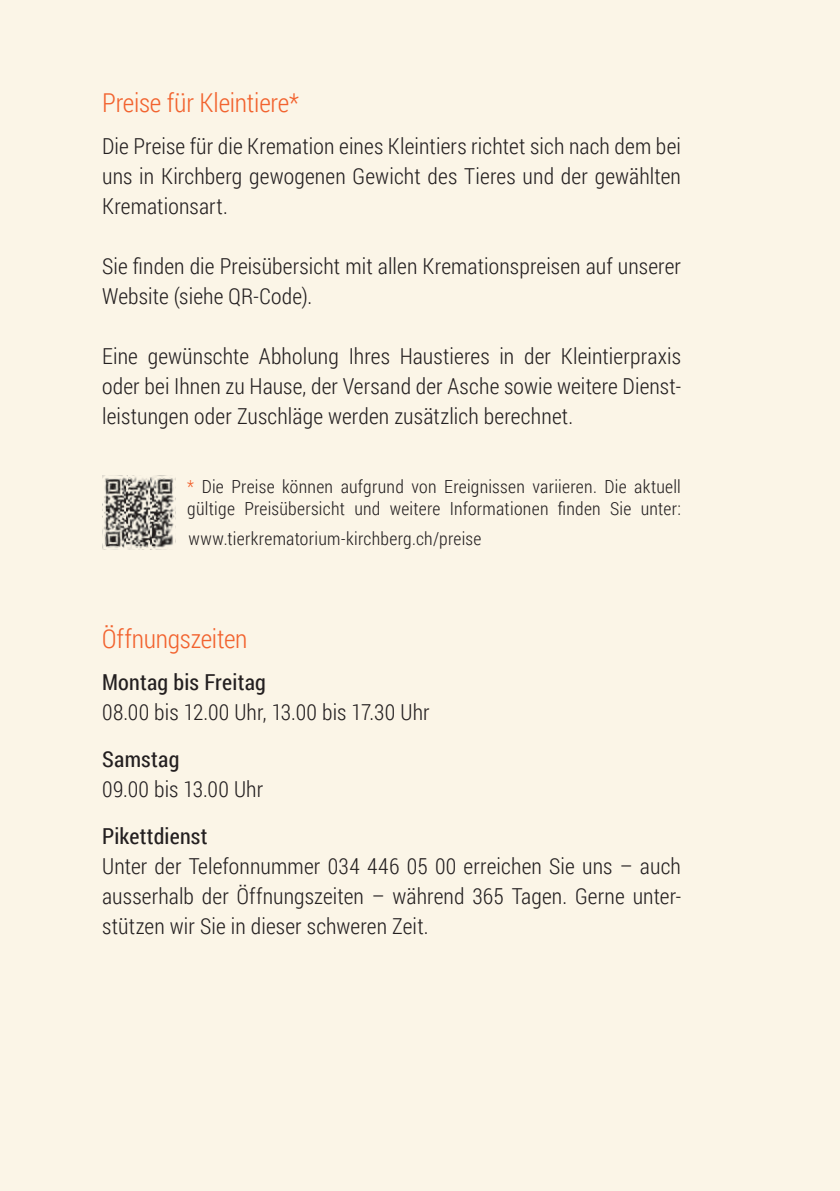
<style>
.page{position:relative;width:840px;height:1191px;background:#fff}
.page>*{position:absolute;margin:0;border:0;box-sizing:border-box;transform-origin:0 0}
.t1{font:300 26px "Roboto Condensed";letter-spacing:-.01em;color:#f2622e}
.t2{font:300 22px/30px "Roboto Condensed";letter-spacing:.01em;color:#231f20;text-align:justify}
.t3{font:22px "Roboto Condensed";letter-spacing:.01em;color:#231f20}
.t4{font:300 18px/22px "Roboto Condensed";letter-spacing:.015em;color:#231f20}
.s1{color:#f2622e}
</style>
<div class="page">
<div style="left:0;top:0;width:839px;height:1191px;background:#fbf5e7"></div>
<img style="left:102px;top:475px;width:74px;height:74px">
<p class="t1" style="left:102px;top:85px;width:198px">Preise für Kleintiere*</p>
<p class="t2" style="left:102px;top:130px;width:580px">Die Preise für die Kremation eines Kleintiers richtet sich nach dem bei uns in Kirchberg gewogenen Gewicht des Tieres und der gewählten Kremationsart.</p>
<p class="t2" style="left:102px;top:250px;width:580px">Sie finden die Preisübersicht mit allen Kremationspreisen auf unserer<br>Website (siehe QR-Code).</p>
<p class="t2" style="left:102px;top:340px;width:580px">Eine gewünschte Abholung Ihres Haustieres in der Kleintierpraxis oder bei Ihnen zu Hause, der Versand der Asche sowie weitere Dienst&shy;leistungen oder Zuschläge werden zusätzlich berechnet.</p>
<p class="t4" style="left:187px;top:475px;width:495px"><span class="s1">*</span> Die Preise können aufgrund von Ereignissen variieren. Die aktuell gültige Preisübersicht und weitere Informationen finden Sie unter:</p>
<p class="t4" style="left:188px;top:527px;width:294px">www.tierkrematorium-kirchberg.ch/preise</p>
<p class="t1" style="left:102px;top:621px;width:147px">Öffnungszeiten</p>
<p class="t3" style="left:102px;top:666px;width:165px">Montag bis Freitag</p>
<p class="t2" style="left:102px;top:696px;width:329px">08.00 bis 12.00 Uhr, 13.00 bis 17.30 Uhr</p>
<p class="t3" style="left:102px;top:743px;width:79px">Samstag</p>
<p class="t2" style="left:102px;top:773px;width:162px">09.00 bis 13.00 Uhr</p>
<p class="t3" style="left:102px;top:820px;width:107px">Pikettdienst</p>
<p class="t2" style="left:102px;top:850px;width:580px">Unter der Telefonnummer 034 446 05 00 erreichen Sie uns – auch ausserhalb der Öffnungszeiten – während 365 Tagen. Gerne unter&shy;stützen wir Sie in dieser schweren Zeit.</p>
</div>
